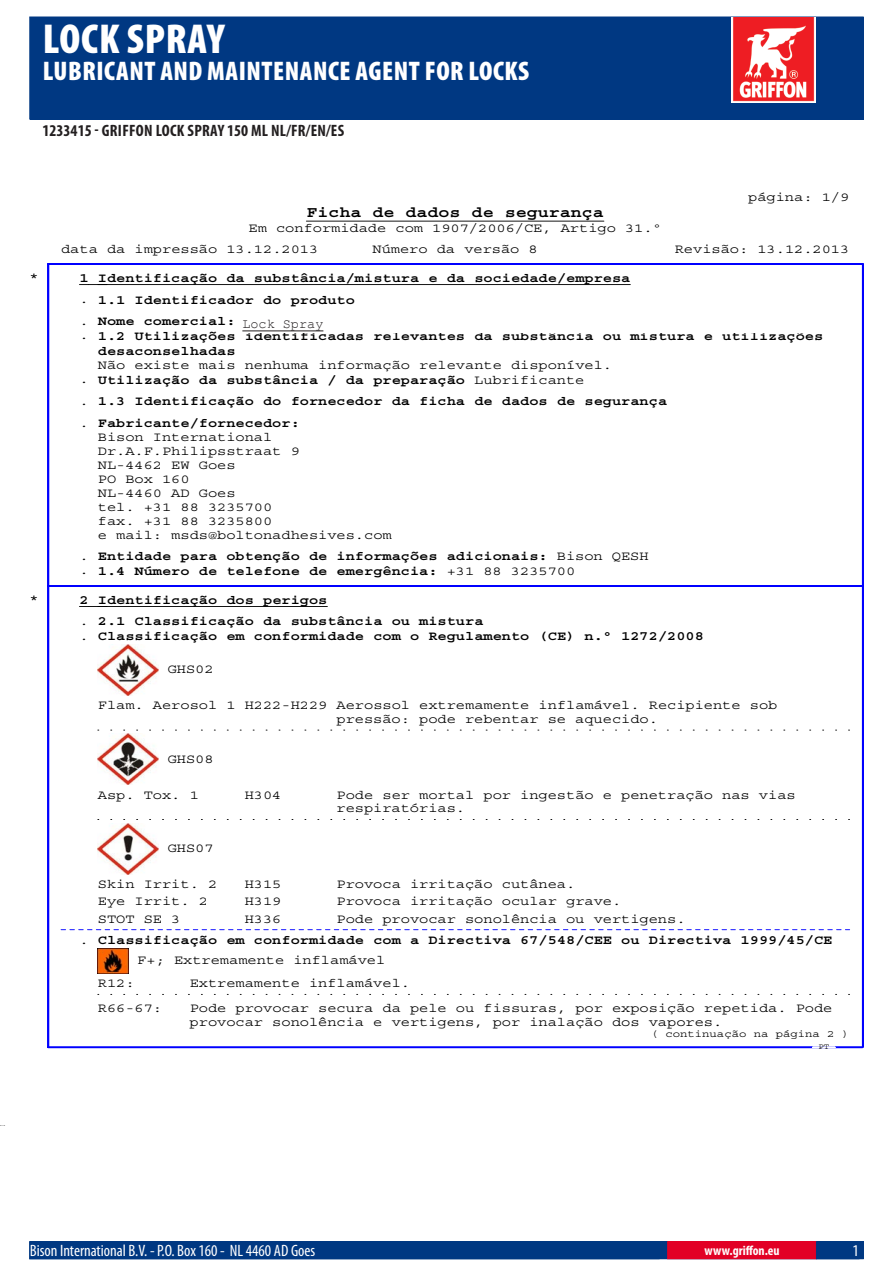
<style>
.page{position:relative;width:893px;height:1263px;background:#fff}
.page>*{position:absolute;margin:0;border:0;box-sizing:border-box;transform-origin:0 0}
.PageHeader{font:900 condensed 42px "Myriad Pro";letter-spacing:.02em;color:#fff}
.PageSubheader{font:900 condensed 27px "Myriad Pro";letter-spacing:.02em;color:#fff}
.ContactData{font:condensed 16.5px "Myriad Pro";color:#fff}
.TOCItem{font:700 condensed 16.5px "Myriad Pro";letter-spacing:.02em;color:#231f20}
.t1{font:700 15.45px "Courier";color:#000;scale:1.18 1}
.URL{font:700 condensed 13.5px "Myriad Pro";letter-spacing:.015em;color:#fff}
.MSDS_Text{font:13.5px "Courier New";color:#231f20}
.t2{font:12.9px/14px "Courier";color:#000;scale:1.18 1}
.t3{font:700 12.9px/21.8px "Courier";color:#000;scale:1.18 1}
.t4{font:10.35px "Courier";color:#000;scale:1.18 1}
.t5{font:7.8px "Courier";color:#000;scale:1.18 1}
.s1{font-weight:400}
</style>
<div class="page">
<hr style="left:306px;top:221px;width:298px;height:1px;background:#000">
<svg style="left:79px;top:284px;width:19px;height:1px"></svg>
<hr style="left:98px;top:284px;width:532px;height:1px;background:#000">
<hr style="left:48px;top:585px;width:814px;height:1px;background:#00f">
<hr style="left:48px;top:586px;width:814px;height:1px;background:#00f">
<svg style="left:79px;top:606px;width:19px;height:1px"></svg>
<hr style="left:98px;top:606px;width:229px;height:1px;background:#000">
<img style="left:98px;top:644px;width:61px;height:51px">
<img style="left:98px;top:734px;width:61px;height:51px">
<img style="left:98px;top:823px;width:61px;height:51px">
<svg style="left:61px;top:929px;width:789px;height:1px"></svg>
<img style="left:98px;top:948px;width:31px;height:25px">
<hr style="left:48px;top:263px;width:814px;height:1px;background:#00f">
<hr style="left:48px;top:264px;width:814px;height:1px;background:#00f">
<hr style="left:48px;top:1047px;width:814px;height:1px;background:#00f">
<svg style="left:813px;top:1047px;width:22px;height:1px"></svg>
<hr style="left:862px;top:264px;width:1px;height:783px;background:#00f">
<hr style="left:48px;top:264px;width:1px;height:783px;background:#00f">
<hr style="left:863px;top:264px;width:1px;height:783px;background:#00f">
<div style="left:30px;top:17px;width:833px;height:102px;background:#003882"></div>
<img style="left:731px;top:17px;width:85px;height:85px">
<hr style="left:242px;top:331px;width:81px;height:1px;background:#231f20">
<div style="left:30px;top:1242px;width:833px;height:17px;background:#003882"></div>
<div style="left:29px;top:1241px;width:835px;height:18px;border:1px solid #003882"></div>
<div style="left:668px;top:1242px;width:148px;height:17px;background:#e20025"></div>
<div style="left:667px;top:1241px;width:150px;height:18px;border:1px solid #e20025"></div>
<p class="PageHeader" style="left:43px;top:12px;width:183px">LOCK SPRAY</p>
<p class="PageSubheader" style="left:43px;top:53px;width:487px">LUBRICANT AND MAINTENANCE AGENT FOR LOCKS</p>
<p class="TOCItem" style="left:43px;top:120px;width:303px">1233415 - Griffon Lock Spray 150 ml NL/FR/EN/ES</p>
<p class="t2" style="left:748px;top:190px;width:87px">página: 1/9</p>
<p class="t1" style="left:306px;top:205px;width:254px">Ficha de dados de segurança</p>
<p class="t2" style="left:61px;top:218px;width:511px;line-height:20.9px;text-indent:187px">Em conformidade com 1907/2006/CE, Artigo 31.º data da impressão 13.12.2013</p>
<p class="t2" style="left:372px;top:243px;width:142px">Número da versão 8</p>
<p class="t2" style="left:675px;top:243px;width:149px">Revisão: 13.12.2013</p>
<p class="t2" style="left:30px;top:270px;width:9px">*</p>
<p class="t3" style="left:79px;top:267px;width:468px">1 Identificação da substância/mistura e da sociedade/empresa <span class="s1">.</span> 1.1 Identificador do produto<br><span class="s1">.</span> Nome comercial: Lockspray</p>
<p class="t3" style="left:79px;top:326px;width:632px"><span class="s1">.</span> 1.2 Utilizações identificadas relevantes da substância ou mistura e utilizações</p>
<p class="t3" style="left:98px;top:340px;width:118px">desaconselhadas</p>
<p class="t2" style="left:98px;top:359px;width:437px">Não existe mais nenhuma informação relevante disponível.</p>
<p class="t3" style="left:79px;top:369px;width:429px"><span class="s1">.</span> Utilização da substância / da preparação <span class="s1">Lubrificante</span></p>
<p class="t3" style="left:79px;top:391px;width:500px"><span class="s1">.</span> 1.3 Identificação do fornecedor da ficha de dados de segurança <span class="s1">.</span> Fabricante/fornecedor:</p>
<p class="t2" style="left:98px;top:431px;width:251px">Bison International<br>Dr.A.F.Philipsstraat 9<br>NL-4462 EW Goes<br>PO Box 160<br>NL-4460 AD Goes<br>tel. +31 88 3235700<br>fax. +31 88 3235800<br>e mail: msds@boltonadhesives.com</p>
<p class="t3" style="left:79px;top:549px;width:484px;line-height:14.9px"><span class="s1">.</span> Entidade para obtenção de informações adicionais: <span class="s1">Bison QESH .</span> 1.4 Número de telefone de emergência: <span class="s1">+31 88 3235700</span></p>
<p class="t2" style="left:30px;top:592px;width:9px">*</p>
<p class="t3" style="left:79px;top:589px;width:344px">2 Identificação dos perigos<br><span class="s1">.</span> 2.1 Classificação da substância ou mistura</p>
<p class="t3" style="left:79px;top:626px;width:531px"><span class="s1">.</span> Classificação em conformidade com o Regulamento (CE) n.° 1272/2008</p>
<p class="t2" style="left:168px;top:663px;width:40px">GHS02</p>
<p class="t2" style="left:337px;top:699px;width:375px;text-indent:-239px">Flam. Aerosol 1 H222-H229 Aerossol extremamente inflamável. Recipiente sob pressão: pode rebentar se aquecido.</p>
<p class="t2" style="left:168px;top:752px;width:40px">GHS08</p>
<p class="t2" style="left:98px;top:788px;width:87px">Asp. Tox. 1</p>
<p class="t2" style="left:245px;top:788px;width:33px">H304</p>
<p class="t2" style="left:337px;top:788px;width:391px">Pode ser mortal por ingestão e penetração nas vias respiratórias.</p>
<p class="t2" style="left:168px;top:841px;width:40px">GHS07</p>
<p class="t2" style="left:98px;top:877px;width:103px">Skin Irrit. 2</p>
<p class="t2" style="left:245px;top:877px;width:33px">H315</p>
<p class="t2" style="left:337px;top:877px;width:204px">Provoca irritação cutânea.</p>
<p class="t2" style="left:98px;top:895px;width:95px">Eye Irrit. 2</p>
<p class="t2" style="left:245px;top:895px;width:33px">H319</p>
<p class="t2" style="left:337px;top:895px;width:243px">Provoca irritação ocular grave.</p>
<p class="t2" style="left:98px;top:912px;width:72px">STOT SE 3</p>
<p class="t2" style="left:245px;top:912px;width:33px">H336</p>
<p class="MSDS_Text" style="left:242px;top:315px;width:83px">Lock Spray</p>
<p class="t3" style="left:79px;top:908px;width:640px;text-indent:257px"><span class="s1">Pode provocar sonolência ou vertigens.<br>.</span> Classificação em conformidade com a Directiva 67/548/CEE ou Directiva 1999/45/CE</p>
<p class="t2" style="left:137px;top:954px;width:212px">F+; Extremamente inflamável</p>
<p class="t2" style="left:98px;top:977px;width:33px">R12:</p>
<p class="t2" style="left:190px;top:977px;width:188px">Extremamente inflamável.</p>
<p class="t2" style="left:98px;top:1001px;width:56px">R66-67:</p>
<p class="t2" style="left:190px;top:1001px;width:546px">Pode provocar secura da pele ou fissuras, por exposição repetida. Pode provocar sonolência e vertigens, por inalação dos vapores.</p>
<p class="t4" style="left:651px;top:1029px;width:169px">( continuação na página 2 )</p>
<p class="t5" style="left:818px;top:1043px;width:11px">PT</p>
<p class="ContactData" style="left:30px;top:1241px;width:287px">Bison International B.V. - P.O. Box 1 60 - NL 4460 AD Goes</p>
<p class="URL" style="left:704px;top:1242px;width:77px">www.griffon.eu</p>
</div>
